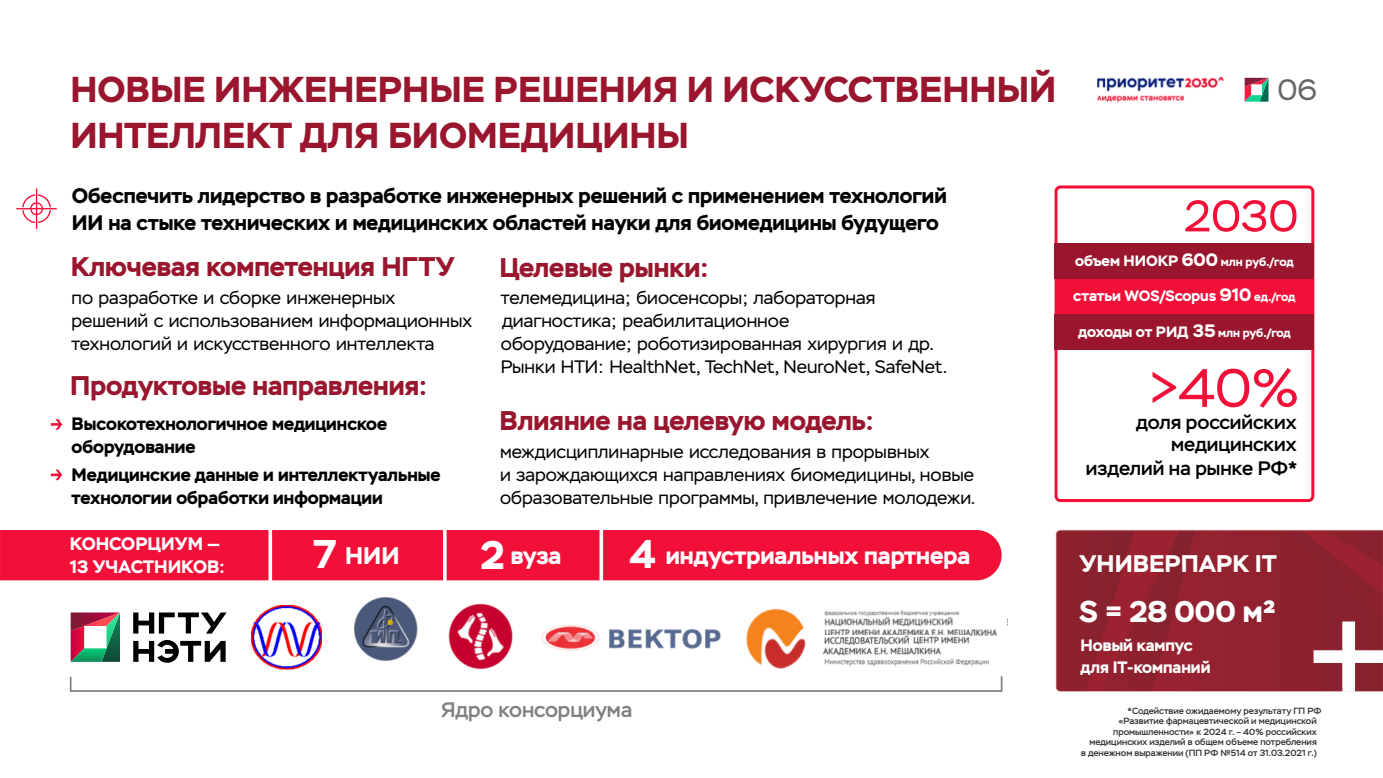
<style>
.page{position:relative;width:1383px;height:778px;background:#fff}
.page>*{position:absolute;margin:0;border:0;box-sizing:border-box;transform-origin:0 0}
.t1{font:54px "Stem";color:#f20f38}
.t2{font:700 36px/46.5px "Stem";color:#99162e}
.t3{font:700 30px "Stem";color:#fff}
.t4{font:29.4px "Stem";color:#666}
.t5{font:700 27px "Stem";color:#99162e}
.t6{font:700 24px "Stem";color:#fff}
.t7{font:700 21px/27px "Stem";color:#000}
.t8{font:500 21px "Stem";color:#808080}
.t9{font:500 19.5px/24px "Stem";color:#000;text-align:right}
.t10{font:18px/23.1px "Stem";color:#000}
.t11{font:700 18px/23.1px "Stem";color:#000}
.t12{font:700 18px/23.1px "Stem";color:#fff}
.t13{font:700 16.5px/21.3px "Stem";color:#fff}
.t14{font:700 15px "Stem";color:#fff}
.t15{font:700 12px "Stem";letter-spacing:-.01em;color:#fff}
.t16{font:500 9px "Stem";color:#333}
.s1{font-size:39.9px}
.s2{font-size:15px}
.s3{font-size:18px}
.s4{font-size:12px}
</style>
<div class="page">
<svg style="left:16px;top:188px;width:41px;height:41px"></svg>
<svg style="left:1244px;top:78px;width:24px;height:24px"></svg>
<svg style="left:51px;top:419px;width:11px;height:11px"></svg>
<svg style="left:51px;top:469px;width:11px;height:11px"></svg>
<svg style="left:1185px;top:200px;width:111px;height:32px"></svg>
<div style="left:1056px;top:278px;width:256px;height:37px;background:#f20f38"></div>
<div style="left:1054px;top:185px;width:260px;height:317px;border:3px solid #f20f38;border-radius:4px"></div>
<img style="left:1055px;top:529px;width:327px;height:162px">
<img style="left:354px;top:597px;width:64px;height:64px">
<img style="left:541px;top:625px;width:180px;height:26px">
<img style="left:448px;top:604px;width:65px;height:66px">
<img style="left:251px;top:605px;width:71px;height:64px">
<img style="left:746px;top:608px;width:252px;height:61px">
<img style="left:823px;top:657px;width:166px;height:11px">
<div style="left:819px;top:635px;width:207px;height:21px;background:#fff"></div>
<img style="left:824px;top:635px;width:145px;height:11px">
<img style="left:823px;top:647px;width:118px;height:9px">
<div style="left:953px;top:617px;width:54px;height:10px;background:#fff"></div>
<div style="left:70px;top:675px;width:932px;height:17px;border:2px solid #808080"></div>
<svg style="left:133px;top:640px;width:93px;height:22px"></svg>
<svg style="left:133px;top:612px;width:93px;height:21px"></svg>
<svg style="left:71px;top:612px;width:49px;height:50px"></svg>
<div style="left:0;top:530px;width:1001px;height:50px;background:#f20f38"></div>
<div style="left:1054px;top:243px;width:260px;height:36px;background:#99162e"></div>
<div style="left:1054px;top:314px;width:260px;height:35px;background:#99162e"></div>
<img style="left:1097px;top:77px;width:126px;height:25px">
<svg style="left:1312px;top:620px;width:70px;height:72px"></svg>
<h2 class="t2" style="left:70px;top:68px;width:987px">НОВЫЕ ИНЖЕНЕРНЫЕ РЕШЕНИЯ И ИСКУССТВЕННЫЙ<br>ИНТЕЛЛЕКТ ДЛЯ БИОМЕДИЦИНЫ</h2>
<p class="t7" style="left:72px;top:183px;width:876px">Обеспечить лидерство в разработке инженерных решений с применением технологий<br>ИИ на стыке технических и медицинских областей науки для биомедицины будущего</p>
<h3 class="t5" style="left:71px;top:255px;width:385px">Ключевая компетенция НГТУ</h3>
<p class="t10" style="left:72px;top:287px;width:402px">по разработке и сборке инженерных решений с использованием информационных технологий и искусственного интеллекта</p>
<h3 class="t5" style="left:499px;top:256px;width:210px">Целевые рынки:</h3>
<p class="t10" style="left:501px;top:287px;width:448px">телемедицина; биосенсоры; лабораторная диагностика; реабилитационное<br>оборудование; роботизированная хирургия и др.<br>Рынки НТИ: HealthNet, TechNet, NeuroNet, SafeNet.</p>
<h3 class="t5" style="left:499px;top:409px;width:375px">Влияние на целевую модель:</h3>
<p class="t10" style="left:500px;top:441px;width:476px">междисциплинарные исследования в прорывных<br>и зарождающихся направлениях биомедицины, новые образовательные программы, привлечение молодежи.</p>
<h3 class="t5" style="left:70px;top:374px;width:358px">Продуктовые направления:</h3>
<p class="t11" style="left:72px;top:413px;width:317px">Высокотехнологичное медицинское оборудование</p>
<p class="t11" style="left:72px;top:464px;width:370px">Медицинские данные и интеллектуальные технологии обработки информации</p>
<p class="t12" style="left:70px;top:533px;width:156px">КОНСОРЦИУМ —<br>13 УЧАСТНИКОВ:</p>
<h3 class="t6" style="left:313px;top:545px;width:88px"><span class="s1">7</span> НИИ</h3>
<h3 class="t6" style="left:480px;top:545px;width:82px"><span class="s1">2</span> вуза</h3>
<h3 class="t6" style="left:629px;top:545px;width:342px"><span class="s1">4</span> индустриальных партнера</h3>
<p class="t8" style="left:441px;top:700px;width:193px">Ядро консорциума</p>
<h3 class="t4" style="left:1277px;top:77px;width:41px">06</h3>
<p class="t15" style="left:1075px;top:257px;width:220px"><span class="s2">объем НИОКР</span> <span class="s3">600</span> млн руб./год</p>
<p class="t14" style="left:1073px;top:289px;width:223px">статьи WOS/Scopus <span class="s3">910</span> <span class="s4">ед./год</span></p>
<p class="t14" style="left:1078px;top:325px;width:214px">доходы от РИД <span class="s3">35</span> <span class="s4">млн руб./год</span></p>
<h1 class="t1" style="left:1147px;top:365px;width:153px">&gt;40%</h1>
<p class="t9" style="left:1085px;top:433px;width:213px">медицинских<br>изделий на рынке РФ*</p>
<p class="t9" style="left:1136px;top:412px;width:162px">доля российских</p>
<h3 class="t6" style="left:1079px;top:553px;width:199px">УНИВЕРПАРК IT</h3>
<h3 class="t3" style="left:1079px;top:598px;width:197px">S = 28 000 м²</h3>
<p class="t13" style="left:1080px;top:636px;width:131px">Новый кампус для IT-компаний</p>
<p class="t16" style="left:1127px;top:707px;width:195px">*Содействие ожидаемому результату ГП РФ</p>
<p class="t16" style="left:1118px;top:717px;width:200px">«Развитие фармацевтической и медицинской</p>
<p class="t16" style="left:1113px;top:728px;width:205px">промышленности» к 2024 г.– 40% российских</p>
<p class="t16" style="left:1089px;top:738px;width:229px">медицинских изделий в общем объеме потребления</p>
<p class="t16" style="left:1081px;top:748px;width:237px">в денежном выражении (ПП РФ №514 от 31.03.2021 г.)</p>
</div>
